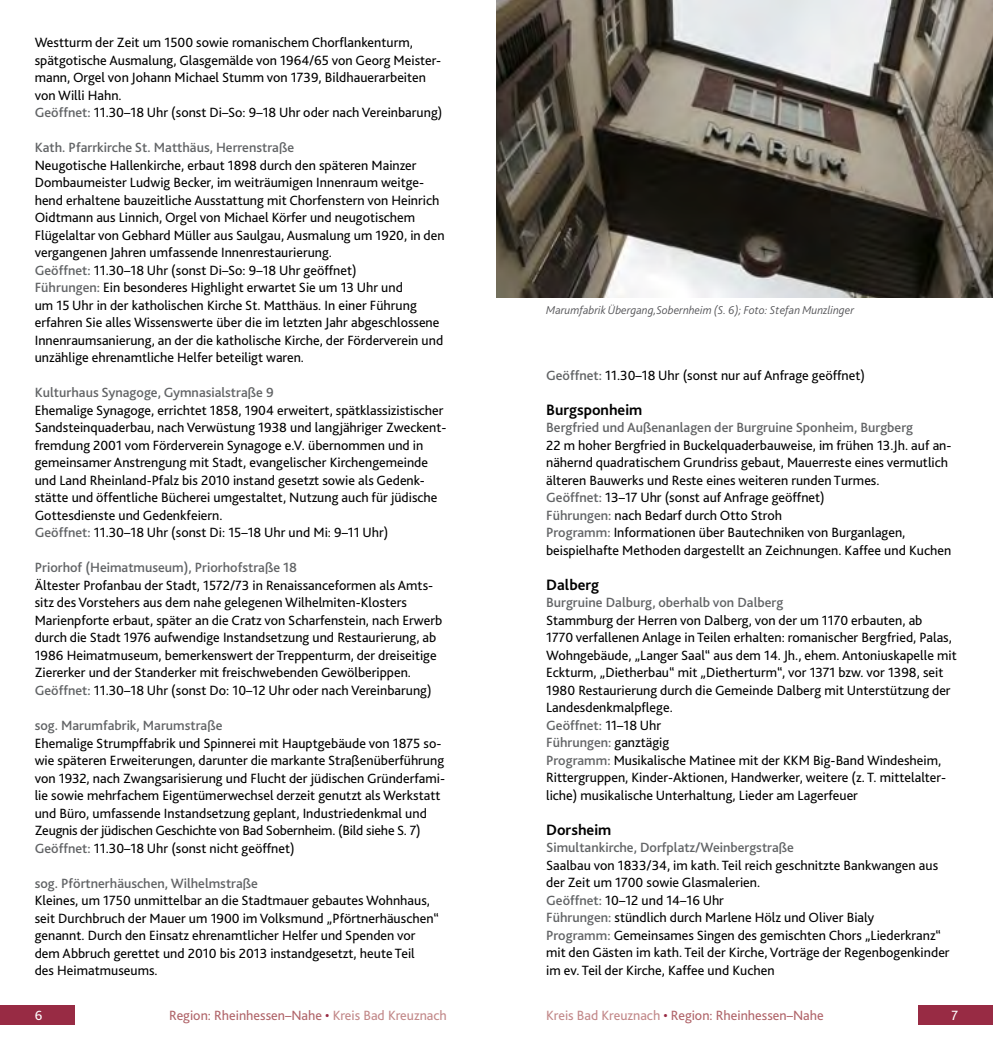
<style>
.page{position:relative;width:993px;height:1042px;background:#fff}
.page>*{position:absolute;margin:0;border:0;box-sizing:border-box;transform-origin:0 0}
.ortsname_2016{font:700 15.75px "Bliss 2";color:#000}
.adresse_2016{font:14px/17.5px "Bliss 2";color:#000}
.adresse_2016-2{font:500 14px "Bliss 2";color:#626466}
.t1{font:14px "Bliss 2";color:#b06469}
.öffn-führ-prog{font:14px "Bliss 2";color:#000}
.t2{font:14px "Bliss 2";color:#fff}
.bildunterzeile_2016{font:italic 300 11.9px "Bliss 2";color:#58585b}
.s1{font-weight:500;color:#626466}
.s2{font-weight:400;color:#000}
.s3{color:#982b44}
.s4{color:#c28889}
</style>
<div class="page">
<div style="left:918px;top:1005px;width:74px;height:19px;background:#982b44"></div>
<div style="left:0;top:1005px;width:74px;height:19px;background:#982b44"></div>
<img style="left:496px;top:0;width:496px;height:298px">
<p class="adresse_2016" style="left:35px;top:34px;width:408px">Westturm der Zeit um 1500 sowie romanischem Chorflankenturm, spätgotische Ausmalung, Glasgemälde von 1964/65 von Georg Meister&shy;mann, Orgel von Johann Michael Stumm von 1739, Bildhauerarbeiten von Willi Hahn.</p>
<p class="adresse_2016" style="left:35px;top:104px;width:409px"><span class="s1">Geöffnet:</span> 11.30–18 Uhr (sonst Di–So: 9–18 Uhr oder nach Vereinbarung)</p>
<p class="adresse_2016-2" style="left:35px;top:139px;width:261px">Kath. Pfarrkirche St. Matthäus, Herrenstraße</p>
<p class="adresse_2016" style="left:35px;top:156px;width:411px">Neugotische Hallenkirche, erbaut 1898 durch den späteren Mainzer Dombaumeister Ludwig Becker, im weiträumigen Innenraum weitge&shy;hend erhaltene bauzeitliche Ausstattung mit Chorfenstern von Heinrich Oidtmann aus Linnich, Orgel von Michael Körfer und neugotischem Flügelaltar von Gebhard Müller aus Saulgau, Ausmalung um 1920, in den vergangenen Jahren umfassende Innenrestaurierung.</p>
<p class="adresse_2016" style="left:35px;top:261px;width:323px"><span class="s1">Geöffnet:</span> 11.30–18 Uhr (sonst Di–So: 9–18 Uhr geöffnet)</p>
<p class="adresse_2016" style="left:35px;top:279px;width:410px"><span class="s1">Führungen:</span> Ein besonderes Highlight erwartet Sie um 13 Uhr und<br>um 15 Uhr in der katholischen Kirche St. Matthäus. In einer Führung erfahren Sie alles Wissenswerte über die im letzten Jahr abgeschlossene Innenraumsanierung, an der die katholische Kirche, der Förderverein und unzählige ehrenamtliche Helfer beteiligt waren.</p>
<p class="adresse_2016-2" style="left:35px;top:384px;width:240px">Kulturhaus Synagoge, Gymnasialstraße 9</p>
<p class="adresse_2016" style="left:35px;top:401px;width:413px">Ehemalige Synagoge, errichtet 1858, 1904 erweitert, spätklassizistischer Sandsteinquaderbau, nach Verwüstung 1938 und langjähriger Zweckent&shy;fremdung 2001 vom Förderverein Synagoge e.V. übernommen und in gemeinsamer Anstrengung mit Stadt, evangelischer Kirchengemeinde und Land Rheinland-Pfalz bis 2010 instand gesetzt sowie als Gedenk&shy;stätte und öffentliche Bücherei umgestaltet, Nutzung auch für jüdische Gottesdienste und Gedenkfeiern.</p>
<p class="adresse_2016" style="left:35px;top:524px;width:355px"><span class="s1">Geöffnet:</span> 11.30–18 Uhr (sonst Di: 15–18 Uhr und Mi: 9–11 Uhr)</p>
<p class="adresse_2016-2" style="left:35px;top:559px;width:264px">Priorhof (Heimatmuseum), Priorhofstraße 18</p>
<p class="adresse_2016" style="left:35px;top:576px;width:409px">Ältester Profanbau der Stadt, 1572/73 in Renaissanceformen als Amts&shy;sitz des Vorstehers aus dem nahe gelegenen Wilhelmiten-Klosters Marienpforte erbaut, später an die Cratz von Scharfenstein, nach Erwerb durch die Stadt 1976 aufwendige Instandsetzung und Restaurierung, ab 1986 Heimatmuseum, bemerkenswert der Treppenturm, der dreiseitige Ziererker und der Standerker mit freischwebenden Gewölberippen.</p>
<p class="adresse_2016" style="left:35px;top:681px;width:398px"><span class="s1">Geöffnet:</span> 11.30–18 Uhr (sonst Do: 10–12 Uhr oder nach Vereinbarung)</p>
<p class="adresse_2016-2" style="left:35px;top:716px;width:189px">sog. Marumfabrik, Marumstraße</p>
<p class="adresse_2016" style="left:35px;top:734px;width:412px">Ehemalige Strumpffabrik und Spinnerei mit Hauptgebäude von 1875 so&shy;wie späteren Erweiterungen, darunter die markante Straßenüberführung von 1932, nach Zwangsarisierung und Flucht der jüdischen Gründerfami&shy;lie sowie mehrfachem Eigentümerwechsel derzeit genutzt als Werkstatt und Büro, umfassende Instandsetzung geplant, Industriedenkmal und Zeugnis der jüdischen Geschichte von Bad Sobernheim. (Bild siehe S. 7)</p>
<p class="adresse_2016" style="left:35px;top:839px;width:261px"><span class="s1">Geöffnet:</span> 11.30–18 Uhr (sonst nicht geöffnet)</p>
<p class="adresse_2016-2" style="left:35px;top:874px;width:225px">sog. Pförtnerhäuschen, Wilhelmstraße</p>
<p class="adresse_2016" style="left:35px;top:891px;width:405px">Kleines, um 1750 unmittelbar an die Stadtmauer gebautes Wohnhaus, seit Durchbruch der Mauer um 1900 im Volksmund „Pförtnerhäuschen“ genannt. Durch den Einsatz ehrenamtlicher Helfer und Spenden vor dem Abbruch gerettet und 2010 bis 2013 instandgesetzt, heute Teil<br>des Heimatmuseums.</p>
<p class="bildunterzeile_2016" style="left:546px;top:302px;width:309px">Marumfabrik Übergang,Sobernheim (S. 6); Foto: Stefan Munzlinger</p>
<p class="adresse_2016" style="left:546px;top:366px;width:320px"><span class="s1">Geöffnet:</span> 11.30–18 Uhr (sonst nur auf Anfrage geöffnet)</p>
<p class="ortsname_2016" style="left:546px;top:400px;width:98px">Burgsponheim</p>
<p class="adresse_2016-2" style="left:546px;top:419px;width:368px">Bergfried und Außenanlagen der Burgruine Sponheim, Burgberg</p>
<p class="adresse_2016" style="left:546px;top:436px;width:407px">22 m hoher Bergfried in Buckelquaderbauweise, im frühen 13.Jh. auf an&shy;nähernd quadratischem Grundriss gebaut, Mauerreste eines vermutlich älteren Bauwerks und Reste eines weiteren runden Turmes.</p>
<p class="adresse_2016" style="left:546px;top:488px;width:280px"><span class="s1">Geöffnet:</span> 13–17 Uhr (sonst auf Anfrage geöffnet)</p>
<p class="öffn-führ-prog" style="left:546px;top:506px;width:237px"><span class="s1">Führungen:</span> nach Bedarf durch Otto Stroh</p>
<p class="adresse_2016" style="left:546px;top:523px;width:406px"><span class="s1">Programm:</span> Informationen über Bautechniken von Burganlagen, beispielhafte Methoden dargestellt an Zeichnungen. Kaffee und Kuchen</p>
<p class="ortsname_2016" style="left:546px;top:575px;width:54px">Dalberg</p>
<p class="adresse_2016-2" style="left:546px;top:594px;width:238px">Burgruine Dalburg, oberhalb von Dalberg</p>
<p class="adresse_2016" style="left:546px;top:611px;width:412px">Stammburg der Herren von Dalberg, von der um 1170 erbauten, ab<br>1770 verfallenen Anlage in Teilen erhalten: romanischer Bergfried, Palas, Wohngebäude, „Langer Saal“ aus dem 14. Jh., ehem. Antoniuskapelle mit Eckturm, „Dietherbau“ mit „Dietherturm“, vor 1371 bzw. vor 1398, seit 1980 Restaurierung durch die Gemeinde Dalberg mit Unterstützung der Landesdenkmalpflege.</p>
<p class="adresse_2016-2" style="left:546px;top:716px;width:116px">Geöffnet: <span class="s2">11–18 Uhr</span></p>
<p class="adresse_2016-2" style="left:546px;top:734px;width:124px">Führungen: <span class="s2">ganztägig</span></p>
<p class="adresse_2016" style="left:546px;top:751px;width:401px"><span class="s1">Programm:</span> Musikalische Matinee mit der KKM Big-Band Windesheim,<br>Rittergruppen, Kinder-Aktionen, Handwerker, weitere (z. T. mittelalter&shy;liche) musikalische Unterhaltung, Lieder am Lagerfeuer</p>
<p class="ortsname_2016" style="left:546px;top:820px;width:67px">Dorsheim</p>
<p class="adresse_2016-2" style="left:546px;top:839px;width:249px">Simultankirche, Dorfplatz/Weinbergstraße</p>
<p class="adresse_2016" style="left:546px;top:856px;width:393px">Saalbau von 1833/34, im kath. Teil reich geschnitzte Bankwangen aus der Zeit um 1700 sowie Glasmalerien.</p>
<p class="adresse_2016" style="left:546px;top:891px;width:179px"><span class="s1">Geöffnet:</span> 10–12 und 14–16 Uhr</p>
<p class="adresse_2016" style="left:546px;top:908px;width:329px"><span class="s1">Führungen:</span> stündlich durch Marlene Hölz und Oliver Bialy</p>
<p class="adresse_2016" style="left:546px;top:926px;width:405px"><span class="s1">Programm:</span> Gemeinsames Singen des gemischten Chors „Liederkranz“ mit den Gästen im kath. Teil der Kirche, Vorträge der Regenbogenkinder im ev. Teil der Kirche, Kaffee und Kuchen</p>
<p class="t2" style="left:35px;top:1006px;width:9px">6</p>
<p class="t1" style="left:169px;top:1006px;width:279px">Region: Rheinhessen–Nahe <span class="s3">•</span> <span class="s4">Kreis Bad Kreuznach</span></p>
<p class="t1" style="left:546px;top:1006px;width:279px"><span class="s4">Kreis Bad Kreuznach</span> <span class="s3">•</span> Region: Rheinhessen–Nahe</p>
<p class="t2" style="left:951px;top:1006px;width:8px">7</p>
</div>
